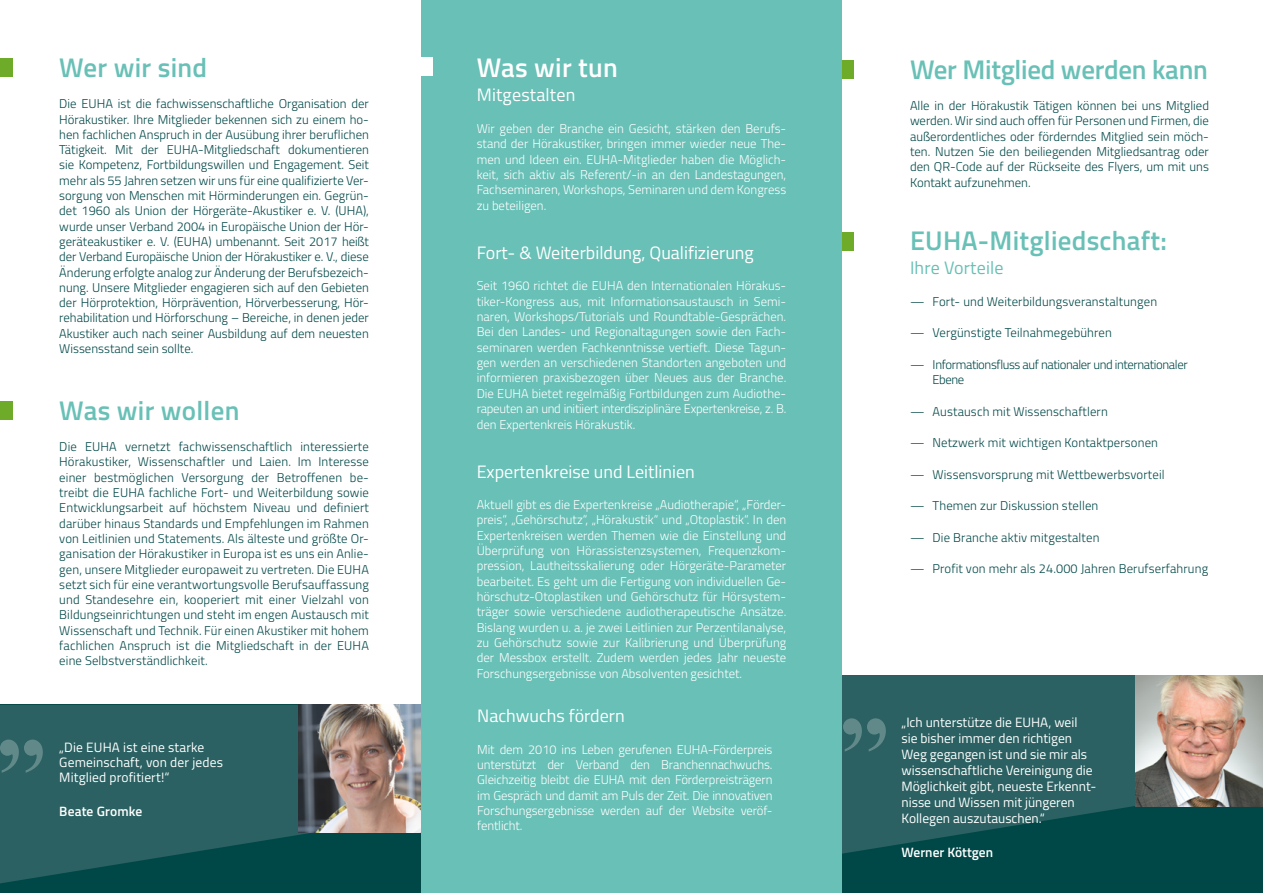
<style>
.page{position:relative;width:1263px;height:893px;background:#fff}
.page>*{position:absolute;margin:0;border:0;box-sizing:border-box;transform-origin:0 0}
.t1{font:600 27px "Titillium";letter-spacing:.01em;color:#68c0b6}
.t2{font:600 27px "Titillium";letter-spacing:-.01em;color:#68c0b6}
.t3{font:600 27px "Titillium";letter-spacing:.01em;color:#fff}
.t4{font:18px "Titillium";color:#fff}
.t5{font:18px "Titillium";letter-spacing:.01em;color:#68c0b6}
.t6{font:13.5px/16px "Titillium";color:#fff}
.t7{font:600 13.5px "Titillium";color:#fff}
.t8{font:300 12.75px/15.3px "Titillium";letter-spacing:.01em;color:#004747;text-align:justify}
.t9{font:300 12.75px/15.3px "Titillium";color:#fff;text-align:justify}
.t10{font:300 12.75px/15.3px "Titillium";letter-spacing:-.03em;color:#004747}
</style>
<div class="page">
<div style="left:0;top:704px;width:425px;height:189px;background:#004747"></div>
<svg style="left:0;top:705px;width:421px;height:178px;fill:#2b6162"></svg>
<svg style="left:0;top:739px;width:43px;height:34px"></svg>
<img style="left:298px;top:705px;width:123px;height:127px">
<div style="left:842px;top:675px;width:421px;height:218px;background:#004747"></div>
<div style="left:421px;top:0;width:421px;height:893px;background:#68c0b6"></div>
<div style="left:842px;top:60px;width:12px;height:19px;background:#6eab28"></div>
<div style="left:842px;top:232px;width:12px;height:18px;background:#6eab28"></div>
<svg style="left:842px;top:675px;width:421px;height:179px;fill:#2b6162"></svg>
<img style="left:1135px;top:675px;width:128px;height:131px">
<div style="left:0;top:58px;width:13px;height:19px;background:#6eab28"></div>
<div style="left:421px;top:57px;width:11px;height:19px;background:#fff"></div>
<div style="left:0;top:401px;width:13px;height:18px;background:#6eab28"></div>
<svg style="left:843px;top:718px;width:43px;height:34px"></svg>
<h1 class="t1" style="left:59px;top:47px;width:149px">Wer wir sind</h1>
<p class="t8" style="left:59px;top:95px;width:311px">Die EUHA ist die fachwissenschaftliche Organisation der Hörakustiker. Ihre Mitglieder bekennen sich zu einem ho&shy;hen fachlichen Anspruch in der Ausübung ihrer beruflichen Tätigkeit. Mit der EUHA-Mitgliedschaft dokumentieren sie Kompetenz, Fortbildungswillen und Engagement. Seit mehr als 55 Jahren setzen wir uns für eine qualifizierte Ver&shy;sorgung von Menschen mit Hörminderungen ein. Gegrün&shy;det 1960 als Union der Hörgeräte-Akustiker e. V. (UHA), wurde unser Verband 2004 in Europäische Union der Hör&shy;geräteakustiker e. V. (EUHA) umbenannt. Seit 2017 heißt der Verband Europäische Union der Hörakustiker e. V., diese Änderung erfolgte analog zur Änderung der Berufsbezeich&shy;nung. Unsere Mitglieder engagieren sich auf den Gebieten der Hörprotektion, Hörprävention, Hörverbesserung, Hör&shy;rehabilitation und Hörforschung – Bereiche, in denen jeder Akustiker auch nach seiner Ausbildung auf dem neuesten Wissensstand sein sollte.</p>
<h1 class="t1" style="left:59px;top:390px;width:182px">Was wir wollen</h1>
<p class="t8" style="left:59px;top:438px;width:311px">Die EUHA vernetzt fachwissenschaftlich interessierte Hörakustiker, Wissenschaftler und Laien. Im Interesse einer bestmöglichen Versorgung der Betroffenen be&shy;treibt die EUHA fachliche Fort- und Weiterbildung sowie Entwicklungsarbeit auf höchstem Niveau und definiert darüber hinaus Standards und Empfehlungen im Rahmen von Leitlinien und Statements. Als älteste und größte Or&shy;ganisation der Hörakustiker in Europa ist es uns ein Anlie&shy;gen, unsere Mitglieder europaweit zu vertreten. Die EUHA setzt sich für eine verantwortungsvolle Berufsauffassung und Standesehre ein, kooperiert mit einer Vielzahl von Bildungseinrichtungen und steht im engen Austausch mit Wissenschaft und Technik. Für einen Akustiker mit hohem fachlichen Anspruch ist die Mitgliedschaft in der EUHA eine Selbstverständlichkeit.</p>
<p class="t6" style="left:59px;top:739px;width:165px;line-height:15px">„Die EUHA ist eine starke<br>Gemeinschaft, von der jedes<br>Mitglied profitiert!“</p>
<p class="t7" style="left:59px;top:801px;width:85px">Beate Gromke</p>
<h1 class="t3" style="left:477px;top:48px;width:143px">Was wir tun</h1>
<h2 class="t4" style="left:477px;top:82px;width:100px">Mitgestalten</h2>
<p class="t9" style="left:477px;top:120px;width:311px">Wir geben der Branche ein Gesicht, stärken den Berufs&shy;stand der Hörakustiker, bringen immer wieder neue The&shy;men und Ideen ein. EUHA-Mitglieder haben die Möglich&shy;keit, sich aktiv als Referent/-in an den Landestagungen, Fachseminaren, Workshops, Seminaren und dem Kongress zu beteiligen.</p>
<h2 class="t4" style="left:477px;top:239px;width:279px">Fort- &amp; Weiterbildung, Qualifizierung</h2>
<p class="t9" style="left:477px;top:278px;width:311px">Seit 1960 richtet die EUHA den Internationalen Hörakus&shy;tiker-Kongress aus, mit Informationsaustausch in Semi&shy;naren, Workshops/Tutorials und Roundtable-Gesprächen.<br>Bei den Landes- und Regionaltagungen sowie den Fach&shy;seminaren werden Fachkenntnisse vertieft. Diese Tagun&shy;gen werden an verschiedenen Standorten angeboten und informieren praxisbezogen über Neues aus der Branche.<br>Die EUHA bietet regelmäßig Fortbildungen zum Audiothe&shy;rapeuten an und initiiert interdisziplinäre Expertenkreise, z. B. den Expertenkreis Hörakustik.</p>
<h2 class="t4" style="left:477px;top:458px;width:220px">Expertenkreise und Leitlinien</h2>
<p class="t9" style="left:477px;top:496px;width:311px">Aktuell gibt es die Expertenkreise „Audiotherapie“, „Förder&shy;preis“, „Gehörschutz“, „Hörakustik“ und „Otoplastik“. In den Expertenkreisen werden Themen wie die Einstellung und Überprüfung von Hörassistenzsystemen, Frequenzkom&shy;pression, Lautheitsskalierung oder Hörgeräte-Parameter bearbeitet. Es geht um die Fertigung von individuellen Ge&shy;hörschutz-Otoplastiken und Gehörschutz für Hörsystem&shy;träger sowie verschiedene audiotherapeutische Ansätze.<br>Bislang wurden u. a. je zwei Leitlinien zur Perzentilanalyse, zu Gehörschutz sowie zur Kalibrierung und Überprüfung der Messbox erstellt. Zudem werden jedes Jahr neueste Forschungsergebnisse von Absolventen gesichtet.</p>
<h2 class="t4" style="left:477px;top:703px;width:149px">Nachwuchs fördern</h2>
<p class="t9" style="left:477px;top:741px;width:297px">Mit dem 2010 ins Leben gerufenen EUHA-Förderpreis unterstützt der Verband den Branchennachwuchs.<br>Gleichzeitig bleibt die EUHA mit den Förderpreisträgern im Gespräch und damit am Puls der Zeit. Die innovativen Forschungsergebnisse werden auf der Website veröf&shy;fentlicht.</p>
<h1 class="t2" style="left:910px;top:49px;width:299px">Wer Mitglied werden kann</h1>
<p class="t8" style="left:910px;top:97px;width:300px">Alle in der Hörakustik Tätigen können bei uns Mitglied werden. Wir sind auch offen für Personen und Firmen, die außerordentliches oder förderndes Mitglied sein möch&shy;ten. Nutzen Sie den beiliegenden Mitgliedsantrag oder den QR-Code auf der Rückseite des Flyers, um mit uns Kontakt aufzunehmen.</p>
<h1 class="t1" style="left:910px;top:221px;width:258px">EUHA-Mitgliedschaft:</h1>
<h2 class="t5" style="left:910px;top:255px;width:95px">Ihre Vorteile</h2>
<p class="t8" style="left:910px;top:293px;width:249px">— Fort- und Weiterbildungsveranstaltungen</p>
<p class="t8" style="left:910px;top:325px;width:203px">— Vergünstigte Teilnahmegebühren</p>
<p class="t10" style="left:932px;top:356px;width:257px;text-indent:-23px">— Informationsfluss auf nationaler und internationaler<br>Ebene</p>
<p class="t8" style="left:910px;top:403px;width:199px">— Austausch mit Wissenschaftlern</p>
<p class="t8" style="left:910px;top:434px;width:249px">— Netzwerk mit wichtigen Kontaktpersonen</p>
<p class="t8" style="left:910px;top:466px;width:256px">— Wissensvorsprung mit Wettbewerbsvorteil</p>
<p class="t8" style="left:910px;top:498px;width:190px">— Themen zur Diskussion stellen</p>
<p class="t8" style="left:910px;top:529px;width:191px">— Die Branche aktiv mitgestalten</p>
<p class="t8" style="left:910px;top:561px;width:300px">— Profit von mehr als 24.000 Jahren Berufserfahrung</p>
<p class="t6" style="left:901px;top:713px;width:196px">„Ich unterstütze die EUHA, weil sie bisher immer den richtigen<br>Weg gegangen ist und sie mir als wissenschaftliche Vereinigung die<br>Möglichkeit gibt, neueste Erkennt&shy;nisse und Wissen mit jüngeren<br>Kollegen auszutauschen.“</p>
<p class="t7" style="left:901px;top:842px;width:93px">Werner Köttgen</p>
</div>
